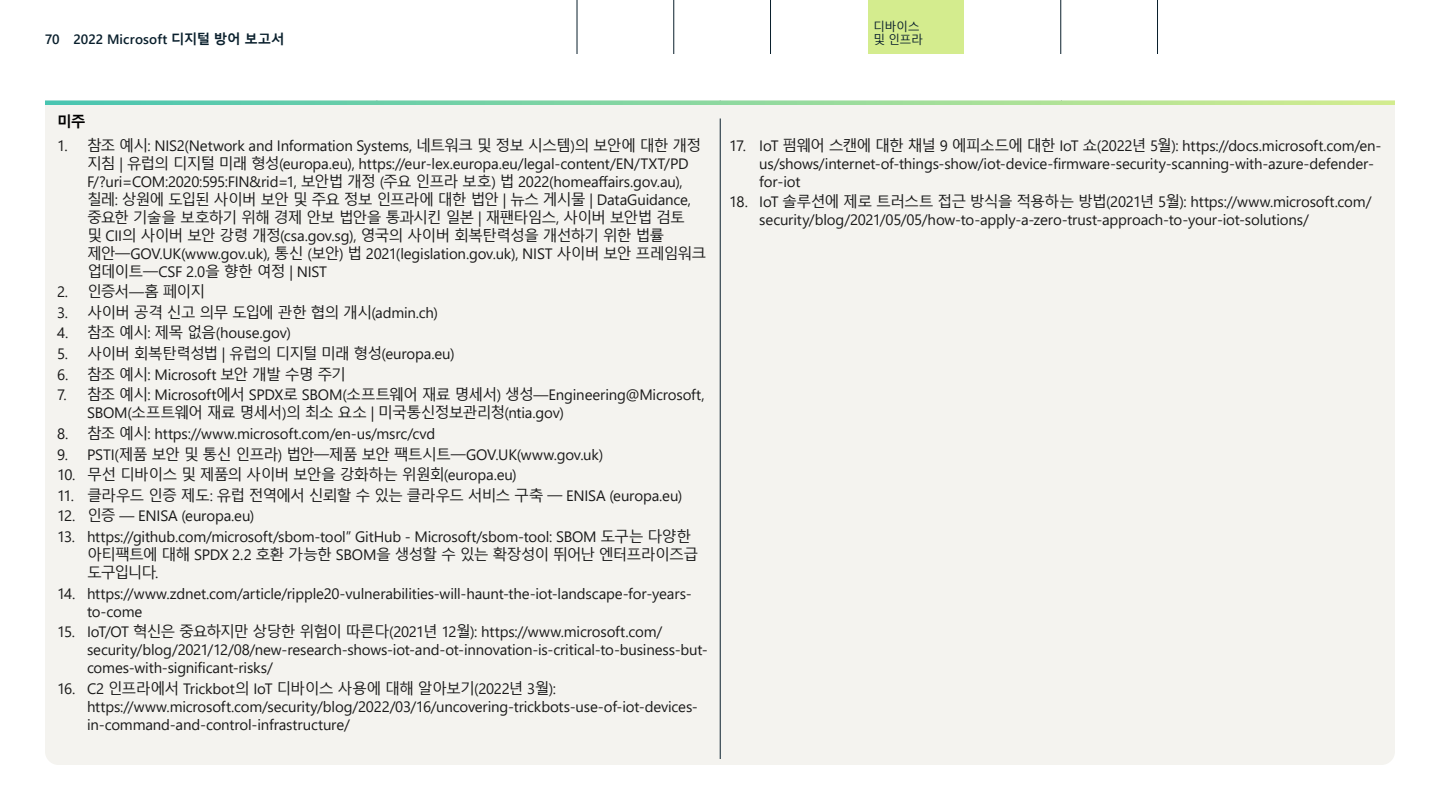
<style>
.page{position:relative;width:1440px;height:810px;background:#fff}
.page>*{position:absolute;margin:0;border:0;box-sizing:border-box;transform-origin:0 0}
.t1{font:15px/18px "Segoe UI";letter-spacing:-.01em;color:#1a1a1a}
.t2{font:15px "Malgun Gothic";letter-spacing:-.07em;color:#1a1a1a}
.Endnotes{font:700 15px "Malgun Gothic";color:#000}
.t3{font:600 13.5px "Segoe UI";letter-spacing:.005em;color:#091f2c}
.PageTab{font:12px/13.5px "Malgun Gothic";letter-spacing:-.04em;color:#091f2c}
.s1{font-family:"Malgun Gothic";font-weight:700}
.s2{font-family:"Malgun Gothic"}
.s3{font-family:"Segoe UI"}
</style>
<div class="page">
<div style="left:45px;top:105px;width:1350px;height:660px;background:#f4f3ef"></div>
<hr style="left:720px;top:118px;width:1px;height:641px;background:#091f2c">
<svg style="left:45px;top:100px;width:1350px;height:5px;background:#98dba8"></svg>
<hr style="left:577px;top:0;width:1px;height:54px;background:#091f2c">
<hr style="left:1060px;top:0;width:1px;height:54px;background:#091f2c">
<hr style="left:770px;top:0;width:1px;height:54px;background:#091f2c">
<hr style="left:673px;top:0;width:1px;height:54px;background:#091f2c">
<hr style="left:1157px;top:0;width:1px;height:54px;background:#091f2c">
<div style="left:868px;top:0;width:95px;height:54px;background:#d4ec8e"></div>
<p class="t3" style="left:45px;top:26px;width:241px">70 2022 Microsoft <span class="s1">디지털 방어 보고서</span></p>
<h4 class="PageTab" style="left:873px;top:20px;width:52px">디바이스 및 인프라</h4>
<h3 class="Endnotes" style="left:57px;top:112px;width:30px">미주</h3>
<p class="t1" style="left:87px;top:135px;width:621px;text-indent:-30px">1. <span class="s2">참조 예시</span>: NIS2(Network and Information Systems, <span class="s2">네트워크 및 정보 시스템</span>)<span class="s2">의 보안에 대한 개정 지침</span> | <span class="s2">유럽의 디지털 미래 형성</span>(europa.eu), https://eur-lex.europa.eu/legal-content/EN/TXT/PD F/?uri=COM:2020:595:FIN&amp;rid=1, <span class="s2">보안법 개정</span> (<span class="s2">주요 인프라 보호</span>) <span class="s2">법</span> 2022(homeaffairs.gov.au), <span class="s2">칠레</span>: <span class="s2">상원에 도입된 사이버 보안 및 주요 정보 인프라에 대한 법안</span> | <span class="s2">뉴스 게시물</span> | DataGuidance, <span class="s2">중요한 기술을 보호하기 위해 경제 안보 법안을 통과시킨 일본</span> | <span class="s2">재팬타임스</span>, <span class="s2">사이버 보안법 검토<br>및</span> CII<span class="s2">의 사이버 보안 강령 개정</span>(csa.gov.sg), <span class="s2">영국의 사이버 회복탄력성을 개선하기 위한 법률 제안</span>—GOV.UK(www.gov.uk), <span class="s2">통신</span> (<span class="s2">보안</span>) <span class="s2">법</span> 2021(legislation.gov.uk), NIST <span class="s2">사이버 보안 프레임워크 업데이트</span>—CSF 2.0<span class="s2">을 향한 여정</span> | NIST</p>
<p class="t2" style="left:57px;top:283px;width:150px"><span class="s3">2.</span> 인증서<span class="s3">—</span>홈 페이지</p>
<p class="t2" style="left:57px;top:304px;width:382px"><span class="s3">3.</span> 사이버 공격 신고 의무 도입에 관한 협의 개시<span class="s3">(admin.ch)</span></p>
<p class="t1" style="left:57px;top:323px;width:236px">4. <span class="s2">참조 예시</span>: <span class="s2">제목 없음</span>(house.gov)</p>
<p class="t2" style="left:57px;top:345px;width:399px"><span class="s3">5.</span> 사이버 회복탄력성법 <span class="s3">|</span> 유럽의 디지털 미래 형성<span class="s3">(europa.eu)</span></p>
<p class="t1" style="left:57px;top:364px;width:291px">6. <span class="s2">참조 예시</span>: Microsoft <span class="s2">보안 개발 수명 주기</span></p>
<p class="t1" style="left:87px;top:385px;width:619px;text-indent:-30px">7. <span class="s2">참조 예시</span>: Microsoft<span class="s2">에서</span> SPDX<span class="s2">로</span> SBOM(<span class="s2">소프트웨어 재료 명세서</span>) <span class="s2">생성</span>—Engineering@Microsoft,<br>SBOM(<span class="s2">소프트웨어 재료 명세서</span>)<span class="s2">의 최소 요소</span> | <span class="s2">미국통신정보관리청</span>(ntia.gov)</p>
<p class="t1" style="left:57px;top:423px;width:380px">8. <span class="s2">참조 예시</span>: https://www.microsoft.com/en-us/msrc/cvd</p>
<p class="t1" style="left:57px;top:444px;width:548px">9. PSTI(<span class="s2">제품 보안 및 통신 인프라</span>) <span class="s2">법안</span>—<span class="s2">제품 보안 팩트시트</span>—GOV.UK(www.gov.uk)</p>
<p class="t2" style="left:57px;top:466px;width:461px"><span class="s3">10.</span> 무선 디바이스 및 제품의 사이버 보안을 강화하는 위원회<span class="s3">(europa.eu)</span></p>
<p class="t2" style="left:57px;top:487px;width:627px"><span class="s3">11.</span> 클라우드 인증 제도<span class="s3">:</span> 유럽 전역에서 신뢰할 수 있는 클라우드 서비스 구축 <span class="s3">— ENISA (europa.eu)</span></p>
<p class="t1" style="left:57px;top:506px;width:199px">12. <span class="s2">인증</span> — ENISA (europa.eu)</p>
<p class="t1" style="left:87px;top:526px;width:613px;text-indent:-30px">13. https://github.com/microsoft/sbom-tool” GitHub - Microsoft/sbom-tool: SBOM <span class="s2">도구는 다양한 아티팩트에 대해</span> SPDX 2.2 <span class="s2">호환 가능한</span> SBOM<span class="s2">을 생성할 수 있는 확장성이 뛰어난 엔터프라이즈급 도구입니다</span>.</p>
<p class="t1" style="left:87px;top:583px;width:606px;text-indent:-30px">14. https://www.zdnet.com/article/ripple20-vulnerabilities-will-haunt-the-iot-landscape-for-years&shy;to-come</p>
<p class="t1" style="left:87px;top:622px;width:622px;text-indent:-30px">15. IoT/OT <span class="s2">혁신은 중요하지만 상당한 위험이 따른다</span>(2021<span class="s2">년</span> 12<span class="s2">월</span>): https://www.microsoft.com/ security/blog/2021/12/08/new-research-shows-iot-and-ot-innovation-is-critical-to-business-but&shy;comes-with-significant-risks/</p>
<p class="t1" style="left:87px;top:678px;width:612px;text-indent:-30px">16. C2 <span class="s2">인프라에서</span> Trickbot<span class="s2">의</span> IoT <span class="s2">디바이스 사용에 대해 알아보기</span>(2022<span class="s2">년</span> 3<span class="s2">월</span>): https://www.microsoft.com/security/blog/2022/03/16/uncovering-trickbots-use-of-iot-devices&shy;in-command-and-control-infrastructure/</p>
<p class="t1" style="left:759px;top:135px;width:624px;text-indent:-30px">17. IoT <span class="s2">펌웨어 스캔에 대한 채널</span> 9 <span class="s2">에피소드에 대한</span> IoT <span class="s2">쇼</span>(2022<span class="s2">년</span> 5<span class="s2">월</span>): https://docs.microsoft.com/en&shy;us/shows/internet-of-things-show/iot-device-firmware-security-scanning-with-azure-defender&shy;for-iot</p>
<p class="t1" style="left:759px;top:192px;width:614px;text-indent:-30px">18. IoT <span class="s2">솔루션에 제로 트러스트 접근 방식을 적용하는 방법</span>(2021<span class="s2">년</span> 5<span class="s2">월</span>): https://www.microsoft.com/ security/blog/2021/05/05/how-to-apply-a-zero-trust-approach-to-your-iot-solutions/</p>
</div>
